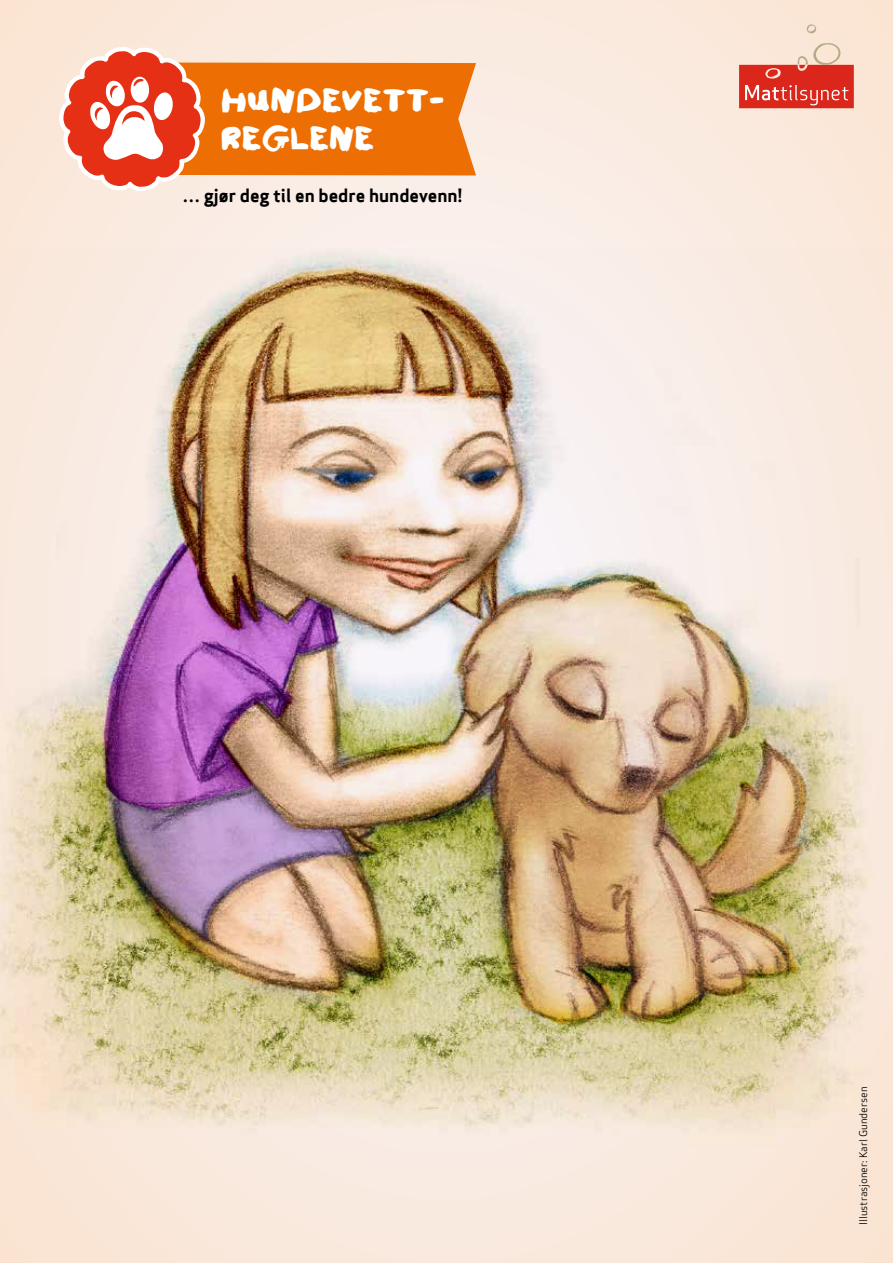
<style>
.page{position:relative;width:893px;height:1263px;background:#faeadf}
.page>*{position:absolute;margin:0;border:0;box-sizing:border-box;transform-origin:0 0}
.t1{font:31.95px/38.2px "Childs Play Age Nine";color:#fff}
.t2{font:18px "Apex Sans Bold T";color:#000}
.t3{font:10.5px "Apex Sans Book T";color:#000}
</style>
<div class="page">
<svg style="left:807px;top:24px;width:9px;height:9px"></svg>
<svg style="left:739px;top:43px;width:115px;height:65px"></svg>
<svg style="left:59px;top:47px;width:417px;height:144px"></svg>
<img style="left:0;top:249px;width:893px;height:1014px">
<h1 class="t1" style="left:221px;top:81px;width:224px">HUNDEVETT-<br>REGLENE</h1>
<h2 class="t2" style="left:183px;top:184px;width:281px">… gjør deg til en bedre hundevenn!</h2>
<p class="t3" style="left:857px;top:1225px;width:140px;rotate:-90deg">Illustrasjoner: Karl Gundersen</p>
</div>
